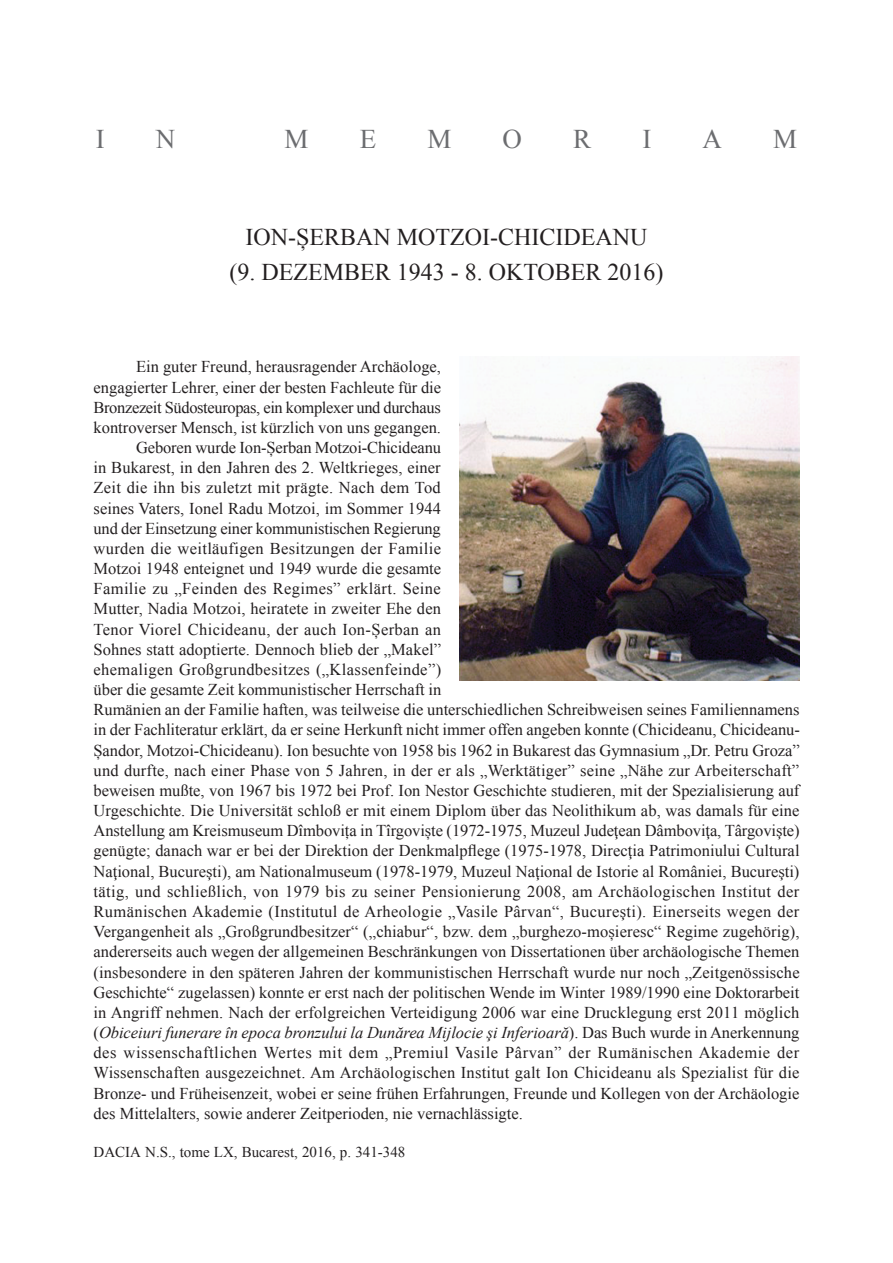
<style>
.page{position:relative;width:893px;height:1263px;background:#fff}
.page>*{position:absolute;margin:0;border:0;box-sizing:border-box;transform-origin:0 0}
.t1{font:27px "Times New Roman";color:#6c6d70}
.t2{font:24px "Times New Roman";color:#231f20}
.t3{font:16.5px/20.1px "Times New Roman";letter-spacing:.005em;color:#231f20;text-align:justify}
.manseta{font:15px "Times New Roman";color:#231f20}
.s1{font-style:italic}
</style>
<div class="page">
<img style="left:459px;top:356px;width:340px;height:324px">
<p class="t1" style="left:96px;top:121px;width:10px">I</p>
<p class="t1" style="left:156px;top:121px;width:21px">N</p>
<p class="t1" style="left:284px;top:121px;width:26px">M</p>
<p class="t1" style="left:360px;top:121px;width:18px">E</p>
<p class="t1" style="left:427px;top:121px;width:26px">M</p>
<p class="t1" style="left:502px;top:121px;width:21px">O</p>
<p class="t1" style="left:573px;top:121px;width:20px">R</p>
<p class="t1" style="left:642px;top:121px;width:10px">I</p>
<p class="t1" style="left:702px;top:121px;width:21px">A</p>
<p class="t1" style="left:773px;top:121px;width:26px">M</p>
<p class="t2" style="left:245px;top:221px;width:403px">ION-ȘERBAN MOTZOI-CHICIDEANU</p>
<p class="t2" style="left:229px;top:256px;width:436px">(9. DEZEMBER 1943 - 8. OKTOBER 2016)</p>
<p class="t3" style="left:94px;top:356px;width:349px;text-indent:43px">Ein guter Freund, herausragender Archäologe, engagierter Lehrer, einer der besten Fachleute für die Bronzezeit Südosteuropas, ein komplexer und durchaus kontroverser Mensch, ist kürzlich von uns gegangen.</p>
<p class="t3" style="left:94px;top:437px;width:708px;text-align:left;text-indent:43px">Geboren wurde Ion-Șerban Motzoi-Chicideanu<br>in Bukarest, in den Jahren des 2. Weltkrieges, einer<br>Zeit die ihn bis zuletzt mit prägte. Nach dem Tod<br>seines Vaters, Ionel Radu Motzoi, im Sommer 1944<br>und der Einsetzung einer kommunistischen Regierung<br>wurden die weitläufigen Besitzungen der Familie<br>Motzoi 1948 enteignet und 1949 wurde die gesamte<br>Familie zu „Feinden des Regimes” erklärt. Seine<br>Mutter, Nadia Motzoi, heiratete in zweiter Ehe den<br>Tenor Viorel Chicideanu, der auch Ion-Șerban an<br>Sohnes statt adoptierte. Dennoch blieb der „Makel”<br>ehemaligen Großgrundbesitzes („Klassenfeinde”)<br>über die gesamte Zeit kommunistischer Herrschaft in<br>Rumänien an der Familie haften, was teilweise die unterschiedlichen Schreibweisen seines Familiennamens in der Fachliteratur erklärt, da er seine Herkunft nicht immer offen angeben konnte (Chicideanu, Chicideanu-Șandor, Motzoi-Chicideanu). Ion besuchte von 1958 bis 1962 in Bukarest das Gymnasium „Dr. Petru Groza” und durfte, nach einer Phase von 5 Jahren, in der er als „Werktätiger” seine „Nähe zur Arbeiterschaft” beweisen mußte, von 1967 bis 1972 bei Prof. Ion Nestor Geschichte studieren, mit der Spezialisierung auf Urgeschichte. Die Universität schloß er mit einem Diplom über das Neolithikum ab, was damals für eine Anstellung am Kreismuseum Dîmbovița in Tîrgoviște (1972-1975, Muzeul Judeţean Dâmboviţa, Târgovişte) genügte; danach war er bei der Direktion der Denkmalpflege (1975-1978, Direcţia Patrimoniului Cultural Naţional, Bucureşti), am Nationalmuseum (1978-1979, Muzeul Naţional de Istorie al României, Bucureşti) tätig, und schließlich, von 1979 bis zu seiner Pensionierung 2008, am Archäologischen Institut der Rumänischen Akademie (Institutul de Arheologie „Vasile Pârvan“, Bucureşti). Einerseits wegen der Vergangenheit als „Großgrundbesitzer“ („chiabur“, bzw. dem „burghezo-moșieresc“ Regime zugehörig), andererseits auch wegen der allgemeinen Beschränkungen von Dissertationen über archäologische Themen (insbesondere in den späteren Jahren der kommunistischen Herrschaft wurde nur noch „Zeitgenössische Geschichte“ zugelassen) konnte er erst nach der politischen Wende im Winter 1989/1990 eine Doktorarbeit in Angriff nehmen. Nach der erfolgreichen Verteidigung 2006 war eine Drucklegung erst 2011 möglich (<span class="s1">Obiceiuri funerare în epoca bronzului la Dunărea Mijlocie şi Inferioară</span>). Das Buch wurde in Anerkennung des wissenschaftlichen Wertes mit dem „Premiul Vasile Pârvan” der Rumänischen Akademie der Wissenschaften ausgezeichnet. Am Archäologischen Institut galt Ion Chicideanu als Spezialist für die Bronze- und Früheisenzeit, wobei er seine frühen Erfahrungen, Freunde und Kollegen von der Archäologie des Mittelalters, sowie anderer Zeitperioden, nie vernachlässigte.</p>
<p class="manseta" style="left:94px;top:1141px;width:313px">DACIA N.S., tome LX, Bucarest, 2016, p. 341-348</p>
</div>
